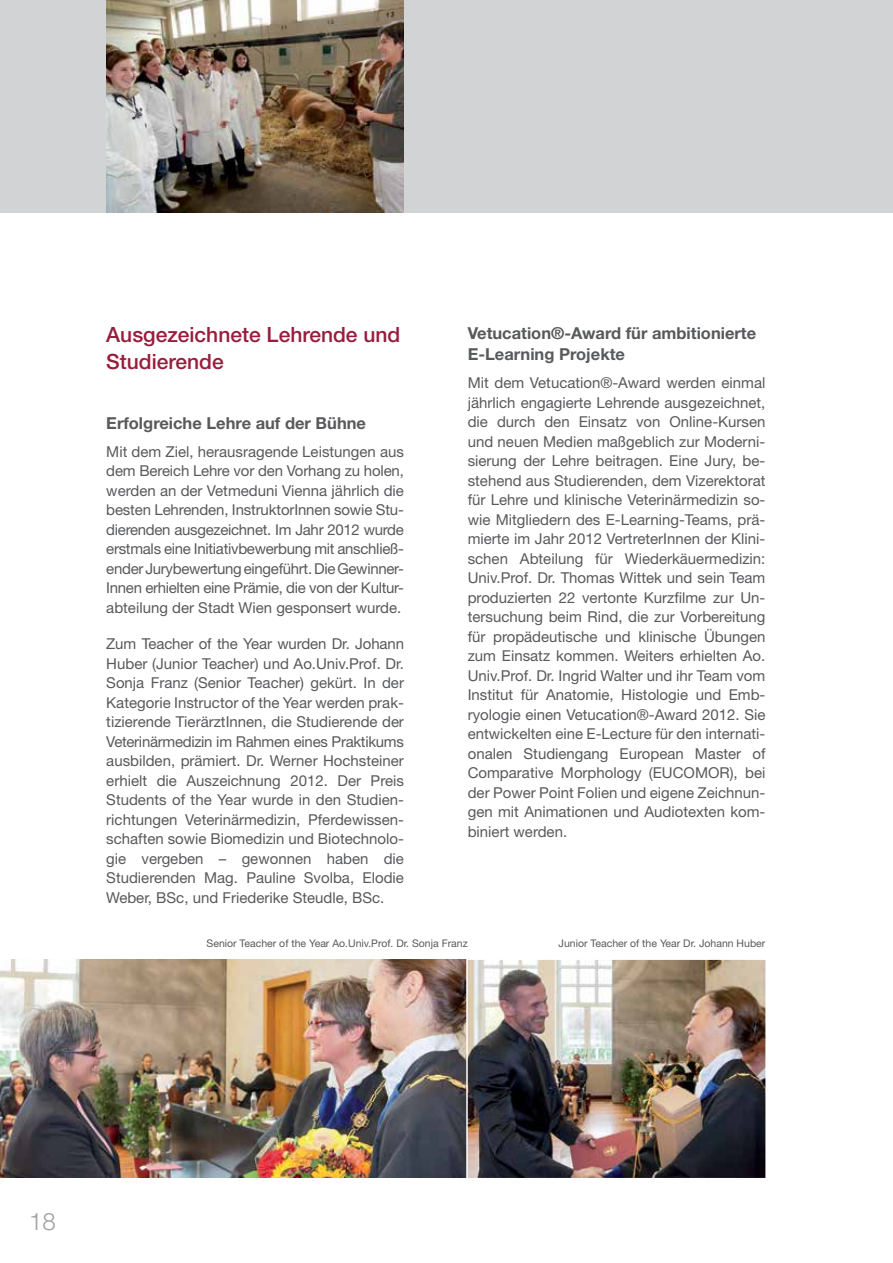
<style>
.page{position:relative;width:893px;height:1263px;background:#fff}
.page>*{position:absolute;margin:0;border:0;box-sizing:border-box;transform-origin:0 0}
.t1{font:300 24px "Helvetica Neue LT Std";color:#9d9fa2}
.t2{font:500 21px/27px "Helvetica Neue LT Std";color:#981d3d}
.t3{font:700 16.5px/21px "Helvetica Neue LT Std";color:#58595b}
.t4{font:15px/19.5px "Helvetica Neue LT Std";color:#58595b;text-align:justify}
.t5{font:10.5px "Helvetica Neue LT Std";color:#58595b}
</style>
<div class="page">
<div style="left:0;top:0;width:893px;height:213px;background:#d1d3d4"></div>
<img style="left:0;top:960px;width:465px;height:218px">
<img style="left:106px;top:0;width:298px;height:213px">
<img style="left:465px;top:959px;width:301px;height:219px">
<p class="t3" style="left:468px;top:322px;width:290px">Vetucation®-Award für ambitionierte<br>E-Learning Projekte</p>
<p class="t4" style="left:468px;top:373px;width:299px">Mit dem Vetucation®-Award werden einmal jährlich engagierte Lehrende ausgezeichnet, die durch den Einsatz von Online-Kursen und neuen Medien maßgeblich zur Moderni&shy;sierung der Lehre beitragen. Eine Jury, be&shy;stehend aus Studierenden, dem Vizerektorat für Lehre und klinische Veterinärmedizin so&shy;wie Mitgliedern des E-Learning-Teams, prä&shy;mierte im Jahr 2012 VertreterInnen der Klini&shy;schen Abteilung für Wiederkäuermedizin:<br>Univ.Prof. Dr. Thomas Wittek und sein Team produzierten 22 vertonte Kurzfilme zur Un&shy;tersuchung beim Rind, die zur Vorbereitung für propädeutische und klinische Übungen zum Einsatz kommen. Weiters erhielten Ao.<br>Univ.Prof. Dr. Ingrid Walter und ihr Team vom Institut für Anatomie, Histologie und Emb&shy;ryologie einen Vetucation®-Award 2012. Sie entwickelten eine E-Lecture für den internati&shy;onalen Studiengang European Master of Comparative Morphology (EUCOMOR), bei der Power Point Folien und eigene Zeichnun&shy;gen mit Animationen und Audiotexten kom&shy;biniert werden.</p>
<h2 class="t2" style="left:106px;top:321px;width:296px">Ausgezeichnete Lehrende und<br>Studierende</h2>
<p class="t3" style="left:106px;top:412px;width:261px">Erfolgreiche Lehre auf der Bühne</p>
<p class="t4" style="left:106px;top:441px;width:299px">Mit dem Ziel, herausragende Leistungen aus dem Bereich Lehre vor den Vorhang zu holen, werden an der Vetmeduni Vienna jährlich die besten Lehrenden, InstruktorInnen sowie Stu&shy;dierenden ausgezeichnet. Im Jahr 2012 wurde erstmals eine Initiativbewerbung mit anschließ&shy;ender Jurybewertung eingeführt. Die Gewinner-Innen erhielten eine Prämie, die von der Kultur&shy;abteilung der Stadt Wien gesponsert wurde.</p>
<p class="t4" style="left:106px;top:634px;width:299px">Zum Teacher of the Year wurden Dr. Johann Huber (Junior Teacher) und Ao.Univ.Prof. Dr.<br>Sonja Franz (Senior Teacher) gekürt. In der Kategorie Instructor of the Year werden prak&shy;tizierende TierärztInnen, die Studierende der Veterinärmedizin im Rahmen eines Praktikums ausbilden, prämiert. Dr. Werner Hochsteiner erhielt die Auszeichnung 2012. Der Preis Students of the Year wurde in den Studien&shy;richtungen Veterinärmedizin, Pferdewissen&shy;schaften sowie Biomedizin und Biotechnolo&shy;gie vergeben – gewonnen haben die Studierenden Mag. Pauline Svolba, Elodie Weber, BSc, und Friederike Steudle, BSc.</p>
<p class="t5" style="left:207px;top:937px;width:263px">Senior Teacher of the Year Ao.Univ.Prof. Dr. Sonja Franz</p>
<p class="t5" style="left:559px;top:937px;width:208px">Junior Teacher of the Year Dr. Johann Huber</p>
<h1 class="t1" style="left:29px;top:1207px;width:28px">18</h1>
</div>
